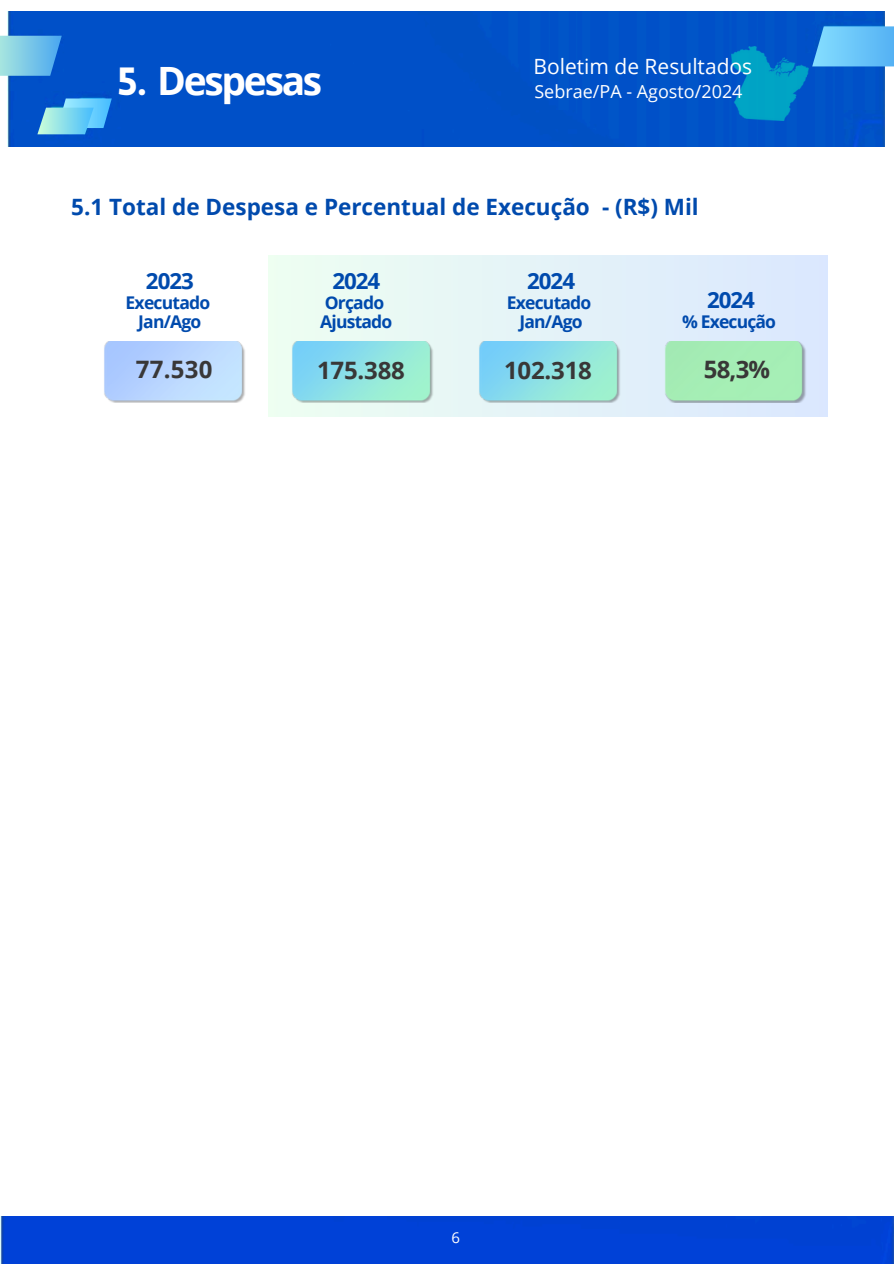
<style>
.page{position:relative;width:894px;height:1264px;background:#fff}
.page>*{position:absolute;margin:0;border:0;box-sizing:border-box;transform-origin:0 0}
.t1{font:700 39px "Open Sans";letter-spacing:-.06em;color:#fff}
.t2{font:700 24px "Open Sans";letter-spacing:-.01em;color:#393737}
.t3{font:700 22.5px "Open Sans";color:#004aad}
.t4{font:700 22.35px "Open Sans";letter-spacing:-.045em;color:#004aad}
.t5{font:21px "Open Sans";color:#fff}
.t6{font:18px "Open Sans";color:#fff}
.t7{font:700 17.55px/19px "Open Sans";letter-spacing:-.045em;color:#004aad;text-align:center}
.t8{font:15px "Open Sans";color:#fff}
.s1{font-family:"Lovelo";font-weight:900;font-size:38.4px}
</style>
<div class="page">
<div style="left:8px;top:12px;width:876px;height:135px;background:#0050c8"></div>
<img style="left:730px;top:46px;width:78px;height:74px">
<img style="left:104px;top:341px;width:141px;height:62px">
<div style="left:269px;top:256px;width:557px;height:161px;background:#e5f3f8"></div>
<img style="left:479px;top:341px;width:141px;height:62px">
<img style="left:664px;top:341px;width:146px;height:62px">
<img style="left:288px;top:341px;width:145px;height:62px">
<div style="left:0;top:1216px;width:893px;height:47px;background:#0041d7"></div>
<svg style="left:812px;top:26px;width:81px;height:40px"></svg>
<svg style="left:37px;top:98px;width:75px;height:36px"></svg>
<svg style="left:0;top:36px;width:62px;height:40px"></svg>
<h1 class="t1" style="left:117px;top:53px;width:206px"><span class="s1">5.</span> Despesas</h1>
<h3 class="t5" style="left:533px;top:51px;width:220px">Boletim de Resultados</h3>
<h2 class="t6" style="left:534px;top:79px;width:209px">Sebrae/PA - Agosto/2024</h2>
<p class="t3" style="left:71px;top:191px;width:629px">5.1 Total de Despesa e Percentual de Execução - (R$) Mil</p>
<p class="t4" style="left:146px;top:265px;width:49px">2023</p>
<p class="t7" style="left:126px;top:293px;width:86px">Executado<br>Jan/Ago</p>
<h2 class="t4" style="left:707px;top:284px;width:49px">2024</h2>
<h4 class="t4" style="left:332px;top:265px;width:49px">2024</h4>
<h4 class="t7" style="left:320px;top:293px;width:74px;text-align:left">Orçado<br>Ajustado</h4>
<p class="t4" style="left:527px;top:265px;width:49px">2024</p>
<p class="t7" style="left:506px;top:293px;width:86px">Executado<br>Jan/Ago</p>
<h2 class="t7" style="left:682px;top:312px;width:95px">% Execução</h2>
<p class="t2" style="left:136px;top:352px;width:78px">77.530</p>
<h2 class="t2" style="left:504px;top:353px;width:89px">102.318</h2>
<h4 class="t2" style="left:703px;top:352px;width:68px">58,3%</h4>
<h2 class="t2" style="left:317px;top:353px;width:89px">175.388</h2>
<p class="t8" style="left:451px;top:1227px;width:10px">6</p>
</div>
